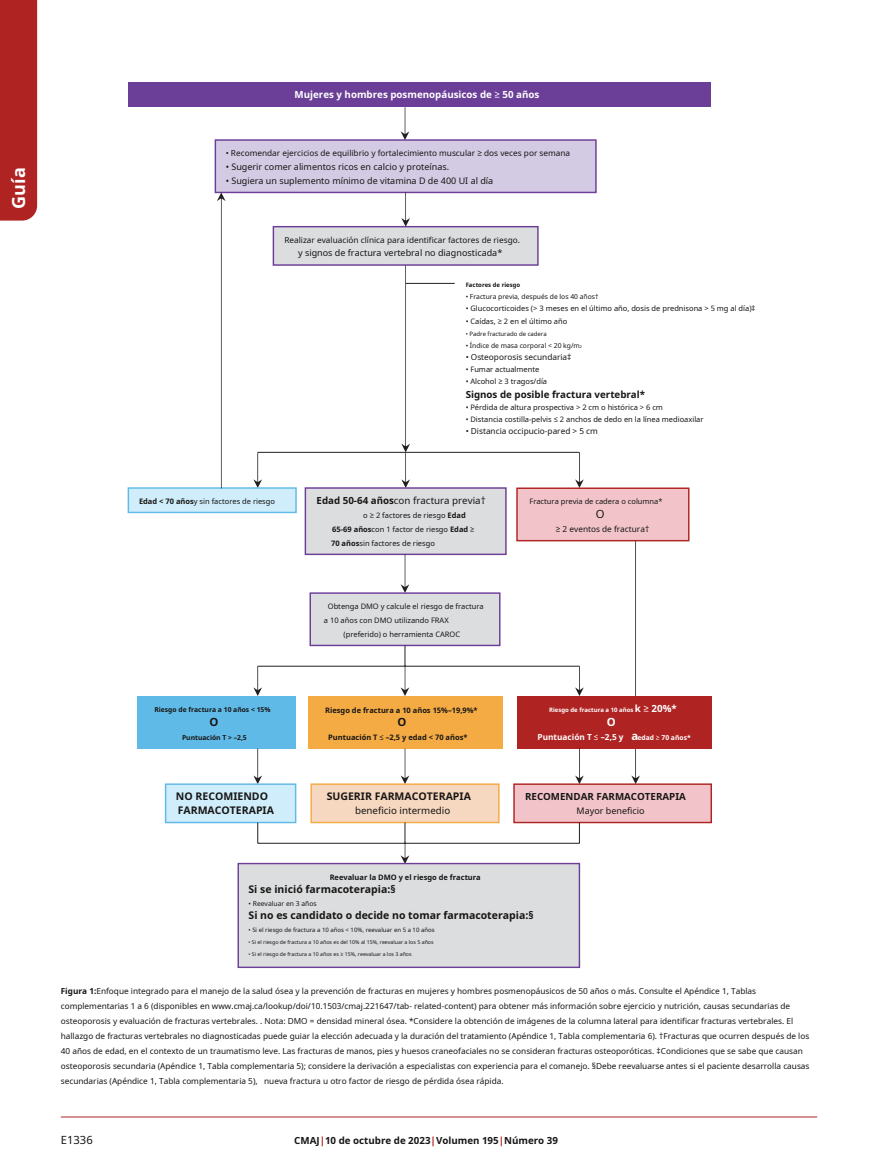
<style>
.page{position:relative;width:878px;height:1175px;background:#fff}
.page>*{position:absolute;margin:0;border:0;box-sizing:border-box;transform-origin:0 0}
.t1{font:700 18px "Noto Sans";color:#fff}
.t2{font:11.25px "Noto Sans";color:#171615}
.t3{font:700 11.25px "Noto Sans";color:#171615}
.t4{font:700 11.25px "Noto Sans";color:#fff}
.t5{font:700 10.5px/13.8px "Noto Sans";color:#171615}
.t6{font:700 9.75px "Noto Sans";color:#171615}
.t7{font:9.75px "Noto Sans";color:#171615}
.t8{font:700 9.75px "Noto Sans";color:#fff}
.t9{font:9px "Noto Sans";color:#171615}
.t10{font:8.25px/15px "Noto Sans";color:#171615}
.t11{font:700 8.25px "Noto Sans";color:#fff}
.t12{font:7.5px/13.8px "Noto Sans";color:#171615}
.t13{font:700 7.5px "Noto Sans";color:#171615}
.t14{font:6.75px "Noto Sans";color:#171615}
.t15{font:700 6.75px "Noto Sans";color:#171615}
.t16{font:700 6.75px "Noto Sans";color:#fff}
.t17{font:6px "Noto Sans";color:#171615}
.t18{font:700 6px "Noto Sans";color:#fff}
.t19{font:700 6px "Noto Sans";color:#171615}
.t20{font:5.25px "Noto Sans";color:#171615}
.s1{font-family:"Noto Sans Math";font-weight:400}
.s2{font-family:"Noto Sans Math"}
.s3{font-size:3.75px}
.s4{font-weight:700}
.s5{font-size:11.25px}
.s6{color:#ac1814}
</style>
<div class="page">
<div style="left:0;top:0;width:37px;height:220px;background:#af2423"></div>
<hr style="left:61px;top:1116px;width:756px;height:1px;background:#af2423">
<svg style="left:631px;top:541px;width:9px;height:242px"></svg>
<hr style="left:405px;top:283px;width:49px;height:1px;background:#231f20">
<div style="left:215px;top:139px;width:381px;height:54px;background:#d3cbe4;border:1px solid #6b3e98"></div>
<svg style="left:253px;top:452px;width:9px;height:35px"></svg>
<div style="left:273px;top:226px;width:265px;height:40px;background:#dcdddf;border:1px solid #6b3e98"></div>
<hr style="left:258px;top:452px;width:321px;height:1px;background:#231f20">
<svg style="left:401px;top:192px;width:9px;height:35px"></svg>
<svg style="left:401px;top:264px;width:9px;height:223px"></svg>
<svg style="left:575px;top:452px;width:8px;height:35px"></svg>
<div style="left:128px;top:488px;width:168px;height:24px;background:#cfedfb"></div>
<div style="left:128px;top:487px;width:169px;height:26px;border:1px solid #60bae8"></div>
<svg style="left:217px;top:192px;width:8px;height:296px"></svg>
<div style="left:304px;top:487px;width:202px;height:68px;background:#dcdddf;border:1px solid #6b3e98"></div>
<div style="left:516px;top:487px;width:173px;height:54px;background:#f2c4c9;border:1px solid #af2423"></div>
<svg style="left:400px;top:554px;width:9px;height:38px"></svg>
<div style="left:309px;top:592px;width:191px;height:54px;background:#dcdddf;border:1px solid #6b3e98"></div>
<hr style="left:258px;top:666px;width:321px;height:1px;background:#231f20">
<svg style="left:253px;top:666px;width:9px;height:30px"></svg>
<svg style="left:400px;top:645px;width:9px;height:51px"></svg>
<svg style="left:575px;top:666px;width:8px;height:30px"></svg>
<div style="left:138px;top:696px;width:158px;height:52px;background:#60bae8"></div>
<div style="left:307px;top:696px;width:195px;height:53px;background:#f4ab44"></div>
<div style="left:517px;top:696px;width:194px;height:52px;background:#af2423"></div>
<svg style="left:253px;top:748px;width:9px;height:35px"></svg>
<svg style="left:400px;top:748px;width:9px;height:35px"></svg>
<svg style="left:575px;top:748px;width:8px;height:35px"></svg>
<div style="left:165px;top:783px;width:131px;height:40px;background:#cfedfb;border:1px solid #60bae8"></div>
<div style="left:310px;top:783px;width:189px;height:40px;background:#f6d7bf;border:1px solid #f4ab44"></div>
<div style="left:513px;top:783px;width:199px;height:40px;background:#f2c4c9;border:1px solid #af2423"></div>
<svg style="left:257px;top:822px;width:1px;height:21px"></svg>
<svg style="left:579px;top:822px;width:1px;height:21px"></svg>
<hr style="left:258px;top:843px;width:321px;height:1px;background:#231f20">
<svg style="left:400px;top:822px;width:9px;height:40px"></svg>
<div style="left:238px;top:863px;width:341px;height:104px;background:#dcdddf"></div>
<div style="left:237px;top:862px;width:343px;height:106px;border:1px solid #6b3e98"></div>
<div style="left:128px;top:82px;width:583px;height:25px;background:#6b3e98"></div>
<svg style="left:400px;top:107px;width:9px;height:33px"></svg>
<h1 class="t1" style="left:6px;top:208px;width:43px;rotate:-90deg">Guía</h1>
<p class="t8" style="left:294px;top:88px;width:246px">Mujeres y hombres posmenopáusicos de <span class="s1">≥</span> 50 años</p>
<p class="t10" style="left:226px;top:145px;width:346px">• Recomendar ejercicios de equilibrio y fortalecimiento muscular <span class="s2">≥</span> dos veces por semana</p>
<p class="t9" style="left:226px;top:160px;width:225px">• Sugerir comer alimentos ricos en calcio y proteínas.</p>
<p class="t9" style="left:226px;top:174px;width:269px">• Sugiera un suplemento mínimo de vitamina D de 400 UI al día</p>
<p class="t10" style="left:284px;top:232px;width:237px">Realizar evaluación clínica para identificar factores de riesgo.</p>
<p class="t9" style="left:298px;top:247px;width:206px">y signos de fractura vertebral no diagnosticada*</p>
<p class="t19" style="left:465px;top:280px;width:56px">Factores de riesgo</p>
<p class="t14" style="left:465px;top:292px;width:134px">• Fractura previa, después de los 40 años†</p>
<p class="t12" style="left:465px;top:302px;width:291px">• Glucocorticoides (&gt; 3 meses en el último año, dosis de prednisona &gt; 5 mg al día)‡</p>
<p class="t12" style="left:465px;top:314px;width:103px">• Caídas, <span class="s2">≥</span> 2 en el último año</p>
<p class="t17" style="left:465px;top:329px;width:83px">• Padre fracturado de cadera</p>
<p class="t14" style="left:465px;top:340px;width:118px">• Índice de masa corporal &lt; 20 kg/m<span class="s3">2</span></p>
<p class="t10" style="left:465px;top:349px;width:107px">• Osteoporosis secundaria‡</p>
<p class="t12" style="left:465px;top:362px;width:75px">• Fumar actualmente</p>
<p class="t12" style="left:465px;top:374px;width:83px">• Alcohol <span class="s2">≥</span> 3 tragos/día</p>
<p class="t6" style="left:465px;top:387px;width:181px">Signos de posible fractura vertebral*</p>
<p class="t12" style="left:465px;top:400px;width:199px">• Pérdida de altura prospectiva &gt; 2 cm o histórica &gt; 6 cm</p>
<p class="t12" style="left:465px;top:412px;width:239px">• Distancia costilla-pelvis <span class="s2">≤</span> 2 anchos de dedo en la línea medioaxilar</p>
<p class="t10" style="left:465px;top:423px;width:134px">• Distancia occipucio-pared &gt; 5 cm</p>
<p class="t12" style="left:139px;top:494px;width:137px"><span class="s4">Edad &lt; 70 años</span>y sin factores de riesgo</p>
<p class="t7" style="left:316px;top:493px;width:171px"><span class="s4">Edad 50-64 años</span>con fractura previa†</p>
<p class="t12" style="left:331px;top:508px;width:145px;text-indent:32px">o <span class="s2">≥</span> 2 factores de riesgo <span class="s4">Edad<br>65-69 años</span>con 1 factor de riesgo <span class="s4">Edad</span> <span class="s2">≥<br></span><span class="s4">70 años</span>sin factores de riesgo</p>
<p class="t15" style="left:154px;top:705px;width:118px">Riesgo de fractura a 10 años &lt; 15%</p>
<h2 class="t3" style="left:209px;top:714px;width:10px">O</h2>
<p class="t15" style="left:182px;top:732px;width:66px">Puntuación T &gt; –2,5</p>
<p class="t12" style="left:328px;top:599px;width:157px">Obtenga DMO y calcule el riesgo de fractura</p>
<p class="t12" style="left:324px;top:613px;width:126px">a 10 años con DMO utilizando FRAX</p>
<p class="t12" style="left:343px;top:627px;width:118px">(preferido) o herramienta CAROC</p>
<p class="t13" style="left:325px;top:704px;width:154px">Riesgo de fractura a 10 años 15%–19,9%*</p>
<h2 class="t3" style="left:397px;top:714px;width:10px">O</h2>
<p class="t13" style="left:328px;top:732px;width:141px">Puntuación T <span class="s1">≤</span> –2,5 y edad &lt; 70 años*</p>
<p class="t5" style="left:176px;top:789px;width:99px">NO RECOMIENDO<br>FARMACOTERAPIA</p>
<p class="t5" style="left:327px;top:789px;width:146px">SUGERIR FARMACOTERAPIA</p>
<p class="t7" style="left:355px;top:803px;width:97px">beneficio intermedio</p>
<p class="t12" style="left:529px;top:494px;width:135px">Fractura previa de cadera o columna*</p>
<h2 class="t2" style="left:595px;top:506px;width:10px">O</h2>
<p class="t10" style="left:555px;top:521px;width:95px"><span class="s2">≥</span> 2 eventos de fractura†</p>
<p class="t8" style="left:635px;top:701px;width:43px">k <span class="s1">≥</span> 20%*</p>
<p class="t16" style="left:631px;top:732px;width:61px"><span class="s5">a</span>edad <span class="s1">≥</span> 70 años*</p>
<p class="t18" style="left:549px;top:705px;width:86px">Riesgo de fractura a 10 años</p>
<h2 class="t4" style="left:606px;top:714px;width:10px">O</h2>
<p class="t11" style="left:537px;top:731px;width:87px">Puntuación T <span class="s1">≤</span> –2,5 y</p>
<p class="t6" style="left:525px;top:789px;width:162px">RECOMENDAR FARMACOTERAPIA</p>
<p class="t9" style="left:576px;top:804px;width:70px">Mayor beneficio</p>
<p class="t13" style="left:329px;top:871px;width:153px">Reevaluar la DMO y el riesgo de fractura</p>
<p class="t5" style="left:248px;top:882px;width:148px">Si se inició farmacoterapia:§</p>
<p class="t14" style="left:248px;top:898px;width:70px">• Reevaluar en 3 años</p>
<p class="t5" style="left:248px;top:908px;width:286px">Si no es candidato o decide no tomar farmacoterapia:§</p>
<p class="t17" style="left:248px;top:925px;width:187px">• Si el riesgo de fractura a 10 años &lt; 10%, reevaluar en 5 a 10 años</p>
<p class="t20" style="left:248px;top:938px;width:186px">• Si el riesgo de fractura a 10 años es del 10% al 15%, reevaluar a los 5 años</p>
<p class="t20" style="left:248px;top:950px;width:165px">• Si el riesgo de fractura a 10 años es <span class="s2">≥</span> 15%, reevaluar a los 3 años</p>
<p class="t10" style="left:61px;top:983px;width:750px"><span class="s4">Figura 1:</span>Enfoque integrado para el manejo de la salud ósea y la prevención de fracturas en mujeres y hombres posmenopáusicos de 50 años o más. Consulte el Apéndice 1, Tablas complementarias 1 a 6 (disponibles en www.cmaj.ca/lookup/doi/10.1503/cmaj.221647/tab- related-content) para obtener más información sobre ejercicio y nutrición, causas secundarias de osteoporosis y evaluación de fracturas vertebrales. . Nota: DMO = densidad mineral ósea. *Considere la obtención de imágenes de la columna lateral para identificar fracturas vertebrales. El hallazgo de fracturas vertebrales no diagnosticadas puede guiar la elección adecuada y la duración del tratamiento (Apéndice 1, Tabla complementaria 6). †Fracturas que ocurren después de los 40 años de edad, en el contexto de un traumatismo leve. Las fracturas de manos, pies y huesos craneofaciales no se consideran fracturas osteoporóticas. ‡Condiciones que se sabe que causan osteoporosis secundaria (Apéndice 1, Tabla complementaria 5); considere la derivación a especialistas con experiencia para el comanejo. §Debe reevaluarse antes si el paciente desarrolla causas secundarias (Apéndice 1, Tabla complementaria 5), nueva fractura u otro factor de riesgo de pérdida ósea rápida.</p>
<h2 class="t2" style="left:61px;top:1132px;width:33px">E1336</h2>
<p class="t6" style="left:294px;top:1133px;width:265px">CMAJ<span class="s6">|</span>10 de octubre de 2023<span class="s6">|</span>Volumen 195<span class="s6">|</span>Número 39</p>
</div>
